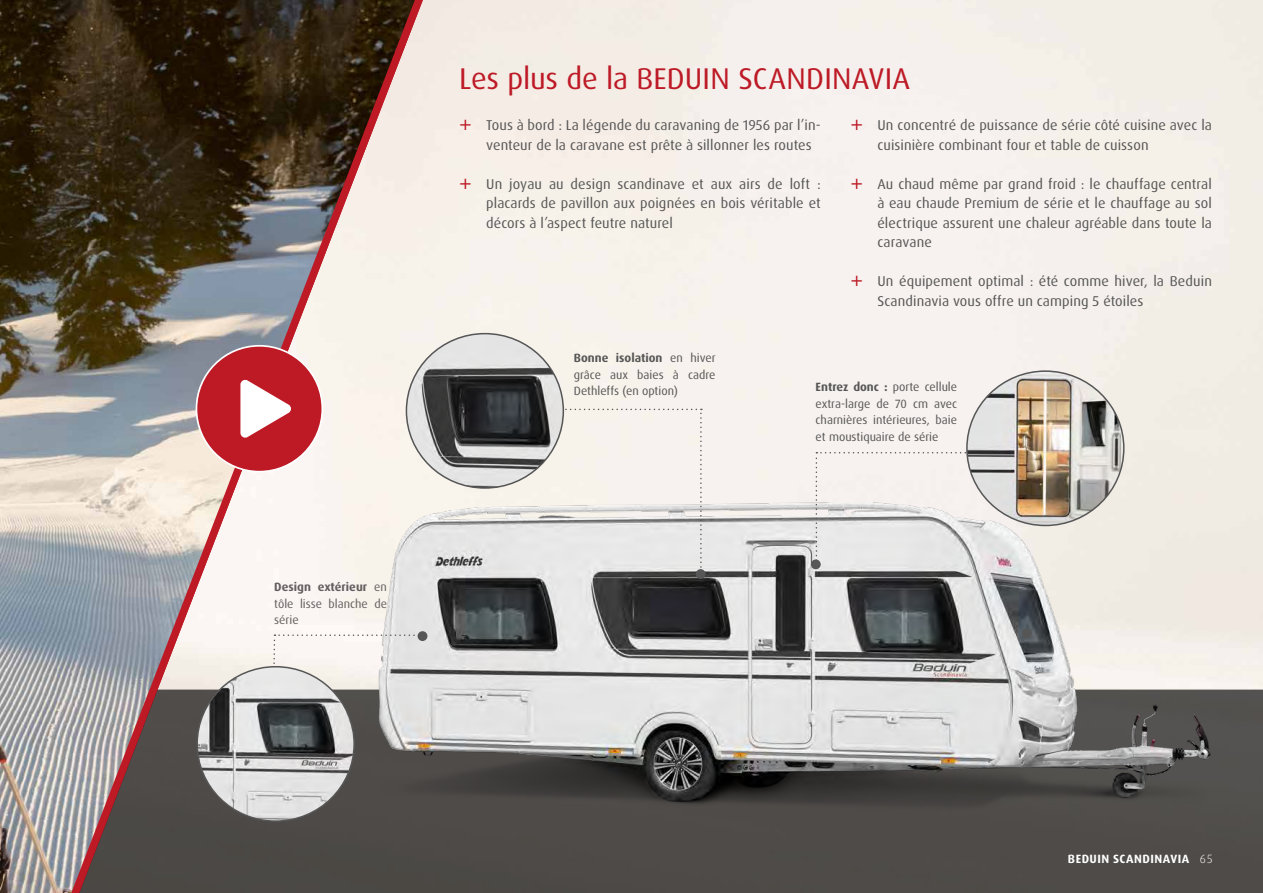
<style>
.page{position:relative;width:1263px;height:893px;background:#fff}
.page>*{position:absolute;margin:0;border:0;box-sizing:border-box;transform-origin:0 0}
.t1{font:30px "Dax Pro";letter-spacing:.005em;color:#bd1a26}
.t2{font:14.25px/19.5px "Dax OT";letter-spacing:.01em;color:#565656}
.t3{font:12px/16.5px "Dax Pro";color:#565656;text-align:justify}
.t4{font:12px/16.5px "Dax Pro";color:#625e5f;text-align:justify}
.t5{font:700 12px "Dax Pro";letter-spacing:.045em;color:#fff}
.s1{font-weight:700}
.s2{font-family:"Dax OT";font-weight:300}
</style>
<div class="page">
<img style="left:0;top:0;width:56px;height:893px">
<img style="left:439px;top:304px;width:824px;height:589px">
<div style="left:811px;top:559px;width:10px;height:10px;background:#565656;border-radius:50%"></div>
<div style="left:696px;top:569px;width:9px;height:10px;background:#565656;border-radius:50%"></div>
<svg style="left:816px;top:452px;width:217px;height:114px"></svg>
<img style="left:967px;top:371px;width:157px;height:154px">
<div style="left:1022px;top:628px;width:10px;height:10px;background:#565656;border-radius:50%"></div>
<svg style="left:56px;top:0;width:383px;height:893px"></svg>
<svg style="left:485px;top:409px;width:217px;height:163px"></svg>
<img style="left:406px;top:334px;width:157px;height:154px">
<div style="left:196px;top:346px;width:126px;height:126px;background:#bd1a26;border-radius:50%"></div>
<svg style="left:240px;top:380px;width:51px;height:58px"></svg>
<svg style="left:460px;top:120px;width:11px;height:10px"></svg>
<svg style="left:460px;top:178px;width:11px;height:11px"></svg>
<svg style="left:852px;top:120px;width:10px;height:10px"></svg>
<svg style="left:852px;top:178px;width:10px;height:11px"></svg>
<svg style="left:852px;top:276px;width:10px;height:10px"></svg>
<p class="t4" style="left:274px;top:579px;width:114px"><span class="s1">Design extérieur</span> en tôle lisse blanche de série</p>
<h1 class="t1" style="left:459px;top:59px;width:452px">Les plus de la BEDUIN SCANDINAVIA</h1>
<p class="t2" style="left:486px;top:116px;width:336px">Tous à bord : La légende du caravaning de 1956 par l’in&shy;venteur de la caravane est prête à sillonner les routes</p>
<p class="t2" style="left:486px;top:174px;width:336px;text-align:justify">Un joyau au design scandinave et aux airs de loft : placards de pavillon aux poignées en bois véritable et décors à l’aspect feutre naturel</p>
<p class="t2" style="left:877px;top:116px;width:336px">Un concentré de puissance de série côté cuisine avec la cuisinière combinant four et table de cuisson</p>
<p class="t2" style="left:877px;top:174px;width:336px;text-align:justify">Au chaud même par grand froid : le chauffage central à eau chaude Premium de série et le chauffage au sol électrique assurent une chaleur agréable dans toute la caravane</p>
<p class="t2" style="left:877px;top:272px;width:336px">Un équipement optimal : été comme hiver, la Beduin<br>Scandinavia vous offre un camping 5 étoiles</p>
<p class="t3" style="left:574px;top:350px;width:143px"><span class="s1">Bonne isolation</span> en hiver grâce aux baies à cadre Dethleffs (en option)</p>
<p class="t3" style="left:816px;top:379px;width:143px"><span class="s1">Entrez donc :</span> porte cellule extra-large de 70 cm avec charnières intérieures, baie et moustiquaire de série</p>
<p class="t5" style="left:1068px;top:851px;width:146px">BEDUIN SCANDINAVIA <span class="s2">65</span></p>
</div>
